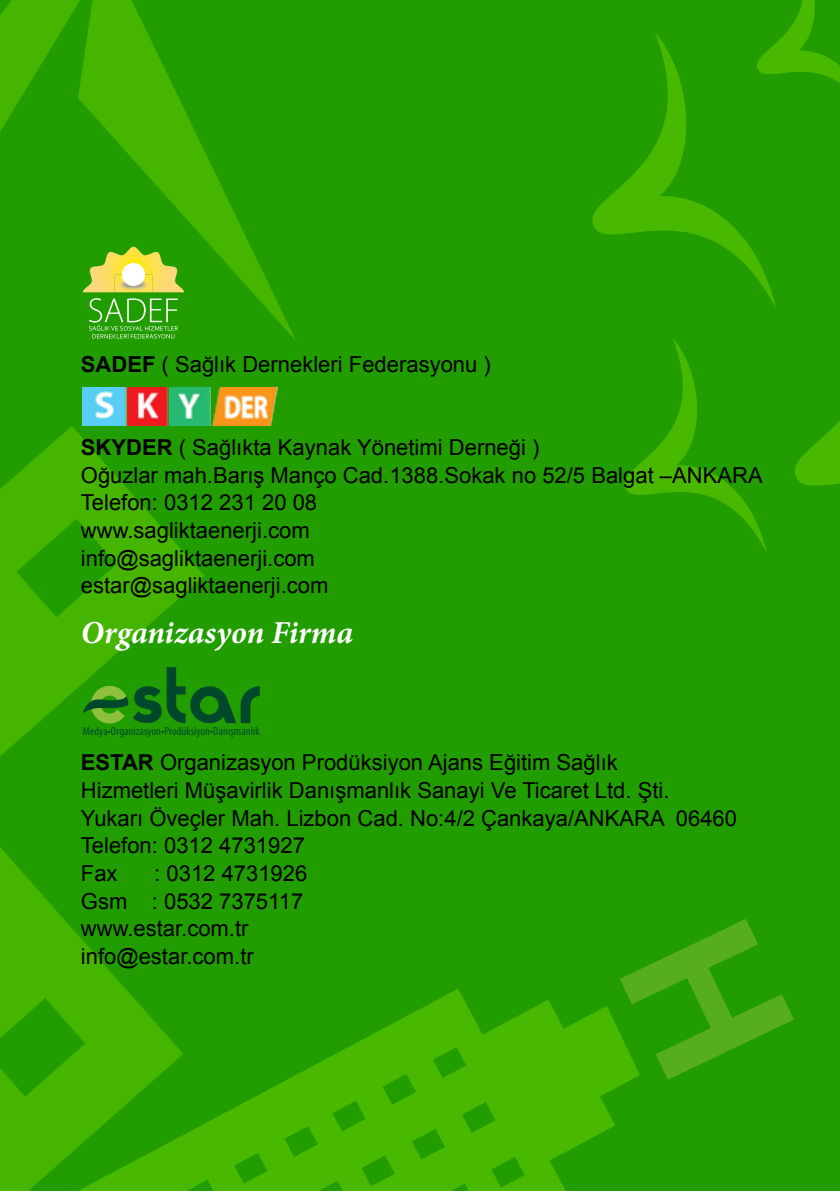
<style>
.page{position:relative;width:840px;height:1191px;background:#fff}
.page>*{position:absolute;margin:0;border:0;box-sizing:border-box;transform-origin:0 0}
.t1{font:italic 700 32px "Minion Pro";color:#fff}
.t2{font:22px/27.6px "Arial";color:#000}
.t3{font:condensed 11.8px "Myriad Pro";letter-spacing:.01em;color:#00482c}
.s1{font-weight:700}
</style>
<div class="page">
<div style="left:0;top:0;width:839px;height:1191px;background:#219d00"></div>
<svg style="left:0;top:449px;width:204px;height:497px"></svg>
<svg style="left:0;top:946px;width:615px;height:245px;fill:#46b500"></svg>
<svg style="left:0;top:0;width:92px;height:917px"></svg>
<svg style="left:78px;top:0;width:218px;height:341px"></svg>
<svg style="left:795px;top:422px;width:44px;height:64px"></svg>
<svg style="left:592px;top:32px;width:183px;height:274px"></svg>
<svg style="left:624px;top:339px;width:142px;height:212px"></svg>
<svg style="left:748px;top:0;width:91px;height:120px"></svg>
<svg style="left:582px;top:946px;width:50px;height:178px;fill:#48b900"></svg>
<img style="left:213px;top:387px;width:64px;height:39px">
<img style="left:83px;top:387px;width:127px;height:39px">
<svg style="left:83px;top:667px;width:176px;height:57px"></svg>
<svg style="left:83px;top:247px;width:101px;height:45px"></svg>
<img style="left:115px;top:274px;width:37px;height:18px">
<div style="left:122px;top:263px;width:23px;height:23px;background:#fff;border-radius:50%"></div>
<svg style="left:89px;top:298px;width:89px;height:40px"></svg>
<svg style="left:619px;top:946px;width:21px;height:133px"></svg>
<p class="t2" style="left:81px;top:351px;width:411px"><span class="s1">SADEF</span> ( Sağlık Dernekleri Federasyonu )</p>
<p class="t2" style="left:81px;top:433px;width:683px"><span class="s1">SKYDER</span> ( Sağlıkta Kaynak Yönetimi Derneği )<br>Oğuzlar mah.Barış Manço Cad.1388.Sokak no 52/5 Balgat –ANKARA Telefon: 0312 231 20 08<br>www.sagliktaenerji.com<br>info@sagliktaenerji.com<br>estar@sagliktaenerji.com</p>
<h1 class="t1" style="left:81px;top:610px;width:273px">Organizasyon Firma</h1>
<p class="t3" style="left:83px;top:724px;width:178px">Medya•Organizasyon•Prodüksiyon•Danışmanlık</p>
<p class="t2" style="left:81px;top:749px;width:657px"><span class="s1">ESTAR</span> Organizasyon Prodüksiyon Ajans Eğitim Sağlık<br>Hizmetleri Müşavirlik Danışmanlık Sanayi Ve Ticaret Ltd. Şti.<br>Yukarı Öveçler Mah. Lizbon Cad. No:4/2 Çankaya/ANKARA 06460<br>Telefon: 0312 4731927<br>Fax</p>
<p class="t2" style="left:81px;top:859px;width:228px;text-indent:73px">: 0312 4731926<br>Gsm : 0532 7375117 www.estar.com.tr info@estar.com.tr</p>
</div>
